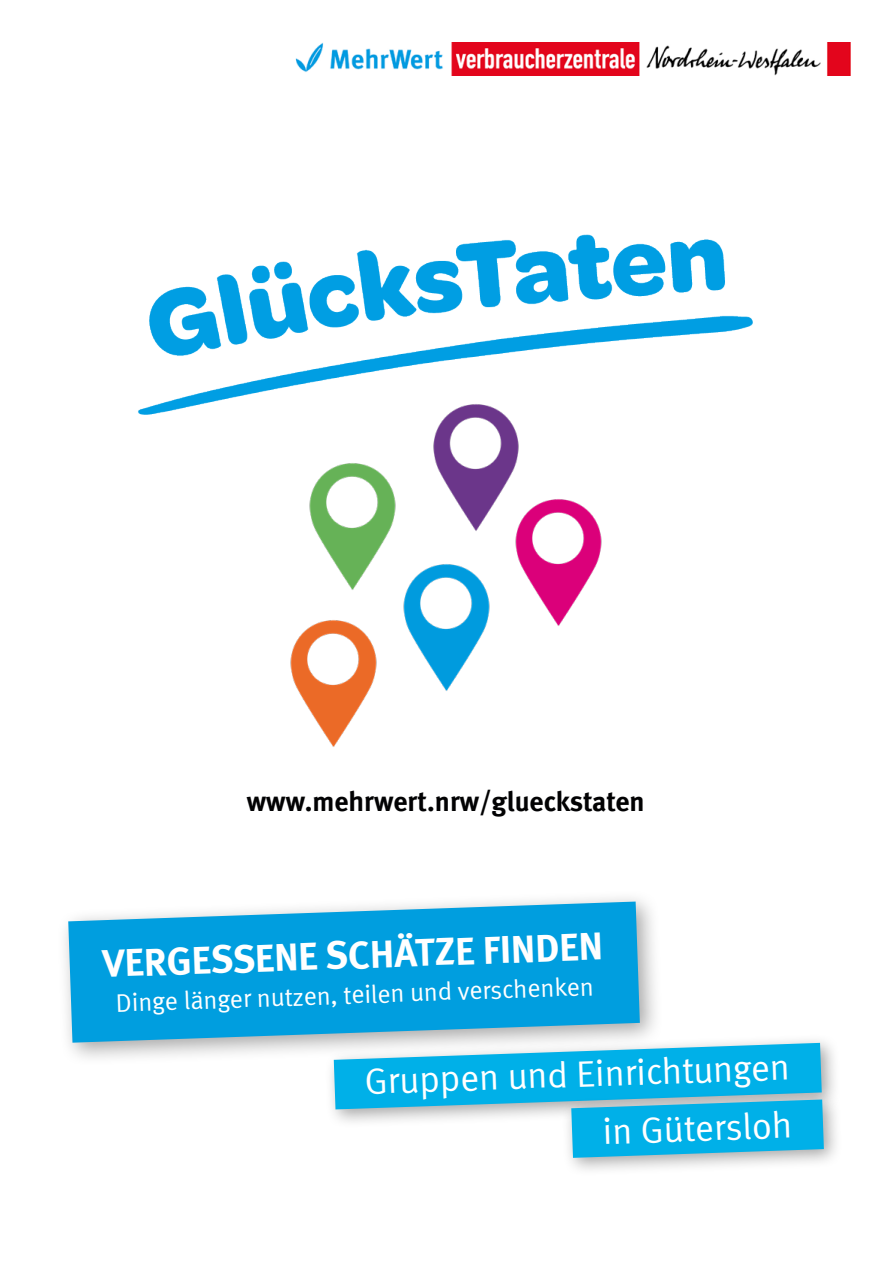
<style>
.page{position:relative;width:893px;height:1263px;background:#fff}
.page>*{position:absolute;margin:0;border:0;box-sizing:border-box;transform-origin:0 0}
.t1{font:700 39px "VZ Meta LF";color:#fff}
.t2{font:36.75px "VZ Meta LF";color:#fff}
.t3{font:700 27.75px "VZ Meta LF";color:#020203}
.t4{font:25.5px "VZ Meta LF";color:#fff}
</style>
<div class="page">
<img style="left:295px;top:42px;width:555px;height:33px">
<img style="left:309px;top:481px;width:87px;height:109px">
<img style="left:444px;top:481px;width:64px;height:50px">
<img style="left:369px;top:551px;width:113px;height:140px">
<img style="left:290px;top:607px;width:120px;height:140px">
<img style="left:482px;top:485px;width:120px;height:149px">
<div style="left:324px;top:1033px;width:517px;height:95px;background:#000;opacity:.35"></div>
<div style="left:56px;top:889px;width:607px;height:177px;background:#000;opacity:.35"></div>
<svg style="left:68px;top:901px;width:572px;height:142px;background:#22a8df"></svg>
<div style="left:561px;top:1090px;width:282px;height:87px;background:#000;opacity:.35"></div>
<svg style="left:334px;top:1043px;width:490px;height:115px"></svg>
<img style="left:138px;top:234px;width:615px;height:247px">
<p class="t3" style="left:247px;top:785px;width:399px">www.mehrwert.nrw/glueckstaten</p>
<h1 class="t1" style="left:102px;top:940px;width:502px;rotate:-2deg">VERGESSENE SCHÄTZE FINDEN</h1>
<p class="t4" style="left:115px;top:988px;width:479px;rotate:-2deg">Dinge länger nutzen, teilen und verschenken</p>
<h2 class="t2" style="left:364px;top:1060px;width:427px;rotate:-2deg">Gruppen und Einrichtungen</h2>
<h2 class="t2" style="left:602px;top:1110px;width:191px;rotate:-2deg">in Gütersloh</h2>
</div>
